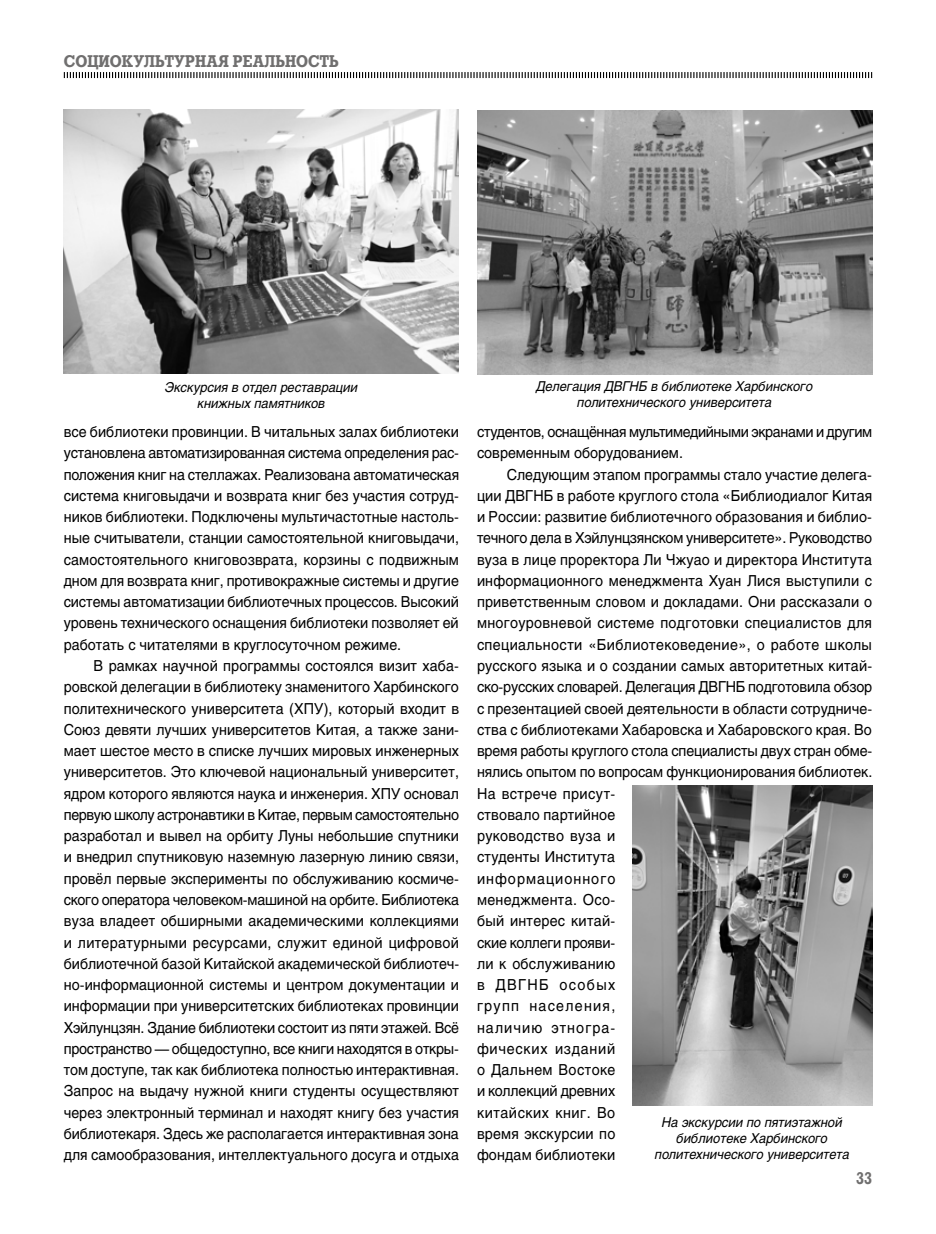
<style>
.page{position:relative;width:936px;height:1234px;background:#fff}
.page>*{position:absolute;margin:0;border:0;box-sizing:border-box;transform-origin:0 0}
.t1{font:700 16.5px "Rodeo C";color:#706f6f;scale:.9 1}
.t2{font:15px/21.3px "Helios C";letter-spacing:.005em;color:#000;text-align:justify;scale:.95 1}
.t3{font:15px/21.3px "Helios C";letter-spacing:-.025em;color:#000;scale:.95 1}
.t4{font:italic 13.5px/16.2px "Helios C";color:#000;text-align:center;scale:.95 1}
</style>
<div class="page">
<svg style="left:63px;top:72px;width:809px;height:7px"></svg>
<img style="left:64px;top:109px;width:395px;height:264px">
<img style="left:477px;top:111px;width:395px;height:263px">
<img style="left:632px;top:785px;width:240px;height:319px">
<p class="t1" style="left:64px;top:51px;width:307px">СОЦИОКУЛЬТУРНАЯ РЕАЛЬНОСТЬ</p>
<p class="t4" style="left:165px;top:378px;width:205px">Экскурсия в отдел реставрации книжных памятников</p>
<p class="t2" style="left:64px;top:421px;width:417px">все библиотеки провинции. В читальных залах библиотеки установлена автоматизированная система определения рас&shy;положения книг на стеллажах. Реализована автоматическая система книговыдачи и возврата книг без участия сотруд&shy;ников библиотеки. Подключены мультичастотные настоль&shy;ные считыватели, станции самостоятельной книговыдачи, самостоятельного книговозврата, корзины с подвижным дном для возврата книг, противокражные системы и другие системы автоматизации библиотечных процессов. Высокий уровень технического оснащения библиотеки позволяет ей работать с читателями в круглосуточном режиме.</p>
<p class="t2" style="left:64px;top:654px;width:417px;text-indent:30px">В рамках научной программы состоялся визит хаба&shy;ровской делегации в библиотеку знаменитого Харбинского политехнического университета (ХПУ), который входит в Союз девяти лучших университетов Китая, а также зани&shy;мает шестое место в списке лучших мировых инженерных университетов. Это ключевой национальный университет, ядром которого являются наука и инженерия. ХПУ основал первую школу астронавтики в Китае, первым самостоятельно разработал и вывел на орбиту Луны небольшие спутники и внедрил спутниковую наземную лазерную линию связи, провёл первые эксперименты по обслуживанию космиче&shy;ского оператора человеком-машиной на орбите. Библиотека вуза владеет обширными академическими коллекциями и литературными ресурсами, служит единой цифровой библиотечной базой Китайской академической библиотеч&shy;но-информационной системы и центром документации и информации при университетских библиотеках провинции Хэйлунцзян. Здание библиотеки состоит из пяти этажей. Всё пространство — общедоступно, все книги находятся в откры&shy;том доступе, так как библиотека полностью интерактивная.<br>Запрос на выдачу нужной книги студенты осуществляют через электронный терминал и находят книгу без участия библиотекаря. Здесь же располагается интерактивная зона для самообразования, интеллектуального досуга и отдыха</p>
<p class="t4" style="left:536px;top:378px;width:292px">Делегация ДВГНБ в библиотеке Харбинского политехнического университета</p>
<p class="t3" style="left:477px;top:421px;width:417px">студентов, оснащённая мультимедийными экранами и другим современным оборудованием.</p>
<p class="t2" style="left:477px;top:463px;width:417px;text-align:left;text-indent:30px">Следующим этапом программы стало участие делега&shy;ции ДВГНБ в работе круглого стола «Библиодиалог Китая и России: развитие библиотечного образования и библио&shy;течного дела в Хэйлунцзянском университете». Руководство вуза в лице проректора Ли Чжуао и директора Института информационного менеджмента Хуан Лися выступили с приветственным словом и докладами. Они рассказали о многоуровневой системе подготовки специалистов для специальности «Библиотековедение», о работе школы русского языка и о создании самых авторитетных китай&shy;ско-русских словарей. Делегация ДВГНБ подготовила обзор с презентацией своей деятельности в области сотрудниче&shy;ства с библиотеками Хабаровска и Хабаровского края. Во время работы круглого стола специалисты двух стран обме&shy;нялись опытом по вопросам функционирования библиотек.<br>На встрече присут-<br>ствовало партийное<br>руководство вуза и<br>студенты Института<br>информационного<br>менеджмента. Осо-<br>бый интерес китай-<br>ские коллеги прояви-<br>ли к обслуживанию<br>в ДВГНБ особых<br>групп населения,<br>наличию этногра-<br>фических изданий<br>о Дальнем Востоке<br>и коллекций древних<br>китайских книг. Во<br>время экскурсии по<br>фондам библиотеки</p>
<p class="t4" style="left:655px;top:1113px;width:206px">На экскурсии по пятиэтажной библиотеке Харбинского политехнического университета</p>
<p class="t1" style="left:856px;top:1167px;width:19px">33</p>
</div>
